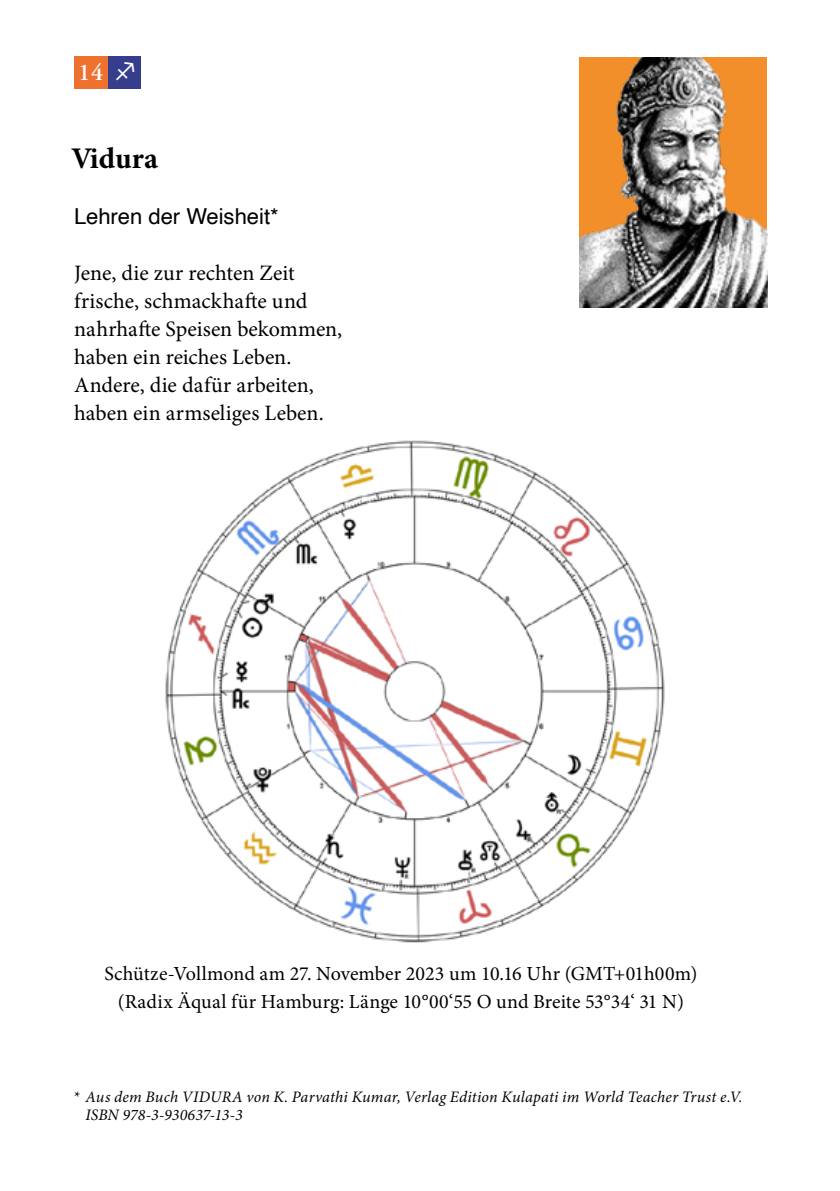
<style>
.page{position:relative;width:840px;height:1191px;background:#fff}
.page>*{position:absolute;margin:0;border:0;box-sizing:border-box;transform-origin:0 0}
.t1{font:700 30px "Minion Pro";color:#000}
.t2{font:600 24px "Adobe Garamond Pro";color:#fff}
.t3{font:22px/28px "Minion Pro";color:#000}
.t4{font:22px "Helvetica";color:#000}
.t5{font:20px/28px "Minion Pro";color:#000;text-align:center}
.t6{font:italic 16px/18px "Minion Pro";letter-spacing:.01em;color:#000}
.s1{font-style:normal}
</style>
<div class="page">
<div style="left:74px;top:56px;width:34px;height:33px;background:#ee7130"></div>
<div style="left:108px;top:56px;width:33px;height:33px;background:#363d8c"></div>
<img style="left:579px;top:57px;width:187px;height:250px">
<img style="left:165px;top:440px;width:500px;height:503px">
<p class="t2" style="left:78px;top:59px;width:27px">14</p>
<h1 class="t1" style="left:71px;top:137px;width:88px">Vidura</h1>
<p class="t4" style="left:74px;top:199px;width:206px">Lehren der Weisheit*</p>
<p class="t3" style="left:74px;top:259px;width:269px">Jene, die zur rechten Zeit frische, schmackhafte und nahrhafte Speisen bekommen, haben ein reiches Leben.<br>Andere, die dafür arbeiten, haben ein armseliges Leben.</p>
<p class="t5" style="left:104px;top:960px;width:594px">Schütze-Vollmond am 27. November 2023 um 10.16 Uhr (GMT+01h00m) (Radix Äqual für Hamburg: Länge 10°00‘55 O und Breite 53°34‘ 31 N)</p>
<p class="t6" style="left:85px;top:1087px;width:658px;text-indent:-11px"><span class="s1">*</span> Aus dem Buch VIDURA von K. Parvathi Kumar, Verlag Edition Kulapati im World Teacher Trust e.V.<br>ISBN 978-3-930637-13-3</p>
</div>
